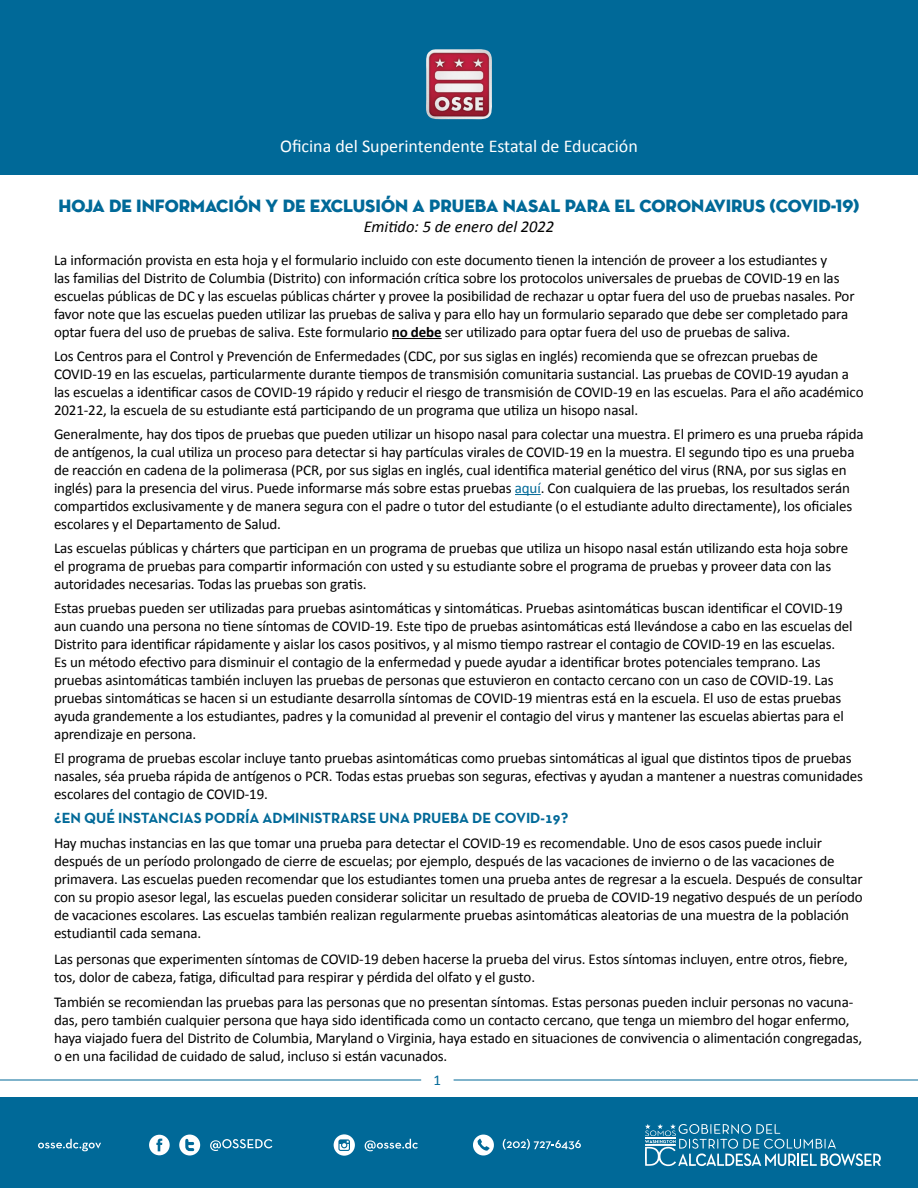
<style>
.page{position:relative;width:918px;height:1188px;background:#fff}
.page>*{position:absolute;margin:0;border:0;box-sizing:border-box;transform-origin:0 0}
.t1{font:18px "Neutra Disp Titling";color:#006998}
.t2{font:18px "Calibri";color:#fff}
.t3{font:italic 16.5px "Calibri";color:#000}
.t4{font:15px/18px "Calibri";letter-spacing:-.01em;color:#000}
.t5{font:700 15px "Neutra Text TF";color:#006998}
.t6{font:15px "Calibri";color:#006998}
.s1{font-weight:700}
.s2{color:#006998}
</style>
<div class="page">
<div style="left:0;top:1098px;width:918px;height:90px;background:#006998"></div>
<hr style="left:0;top:1080px;width:421px;height:1px;background:#006998">
<hr style="left:454px;top:1080px;width:464px;height:1px;background:#006998">
<svg style="left:149px;top:1135px;width:21px;height:20px"></svg>
<svg style="left:179px;top:1135px;width:21px;height:21px"></svg>
<svg style="left:210px;top:1139px;width:62px;height:12px"></svg>
<svg style="left:38px;top:1139px;width:63px;height:12px"></svg>
<svg style="left:473px;top:1135px;width:21px;height:20px"></svg>
<svg style="left:503px;top:1139px;width:78px;height:11px"></svg>
<svg style="left:365px;top:1139px;width:53px;height:12px"></svg>
<svg style="left:334px;top:1134px;width:21px;height:22px"></svg>
<svg style="left:645px;top:1124px;width:236px;height:42px"></svg>
<div style="left:0;top:0;width:918px;height:175px;background:#006998"></div>
<img style="left:426px;top:49px;width:66px;height:71px">
<hr style="left:392px;top:338px;width:50px;height:1px;background:#000">
<svg style="left:515px;top:494px;width:26px;height:1px"></svg>
<p class="t2" style="left:280px;top:135px;width:359px">Oficina del Superintendente Estatal de Educación</p>
<p class="t1" style="left:58px;top:195px;width:803px">HOJA DE INFORMACIÓN Y DE EXCLUSIÓN A PRUEBA NASAL PARA EL CORONAVIRUS (COVID-19)</p>
<p class="t3" style="left:364px;top:215px;width:192px">Emitido: 5 de enero del 2022</p>
<p class="t4" style="left:54px;top:251px;width:802px">La información provista en esta hoja y el formulario incluido con este documento tienen la intención de proveer a los estudiantes y<br>las familias del Distrito de Columbia (Distrito) con información crítica sobre los protocolos universales de pruebas de COVID-19 en las escuelas públicas de DC y las escuelas públicas chárter y provee la posibilidad de rechazar u optar fuera del uso de pruebas nasales. Por favor note que las escuelas pueden utilizar las pruebas de saliva y para ello hay un formulario separado que debe ser completado para optar fuera del uso de pruebas de saliva. Este formulario <span class="s1">no debe</span> ser utilizado para optar fuera del uso de pruebas de saliva.</p>
<p class="t4" style="left:54px;top:347px;width:811px">Los Centros para el Control y Prevención de Enfermedades (CDC, por sus siglas en inglés) recomienda que se ofrezcan pruebas de COVID-19 en las escuelas, particularmente durante tiempos de transmisión comunitaria sustancial. Las pruebas de COVID-19 ayudan a las escuelas a identificar casos de COVID-19 rápido y reducir el riesgo de transmisión de COVID-19 en las escuelas. Para el año académico 2021-22, la escuela de su estudiante está participando de un programa que utiliza un hisopo nasal.</p>
<p class="t4" style="left:54px;top:425px;width:811px">Generalmente, hay dos tipos de pruebas que pueden utilizar un hisopo nasal para colectar una muestra. El primero es una prueba rápida de antígenos, la cual utiliza un proceso para detectar si hay partículas virales de COVID-19 en la muestra. El segundo tipo es una prueba de reacción en cadena de la polimerasa (PCR, por sus siglas en inglés, cual identifica material genético del virus (RNA, por sus siglas en inglés) para la presencia del virus. Puede informarse más sobre estas pruebas <span class="s2">aquí</span>. Con cualquiera de las pruebas, los resultados serán compartidos exclusivamente y de manera segura con el padre o tutor del estudiante (o el estudiante adulto directamente), los oficiales escolares y el Departamento de Salud.</p>
<p class="t4" style="left:54px;top:539px;width:796px">Las escuelas públicas y chárters que participan en un programa de pruebas que utiliza un hisopo nasal están utilizando esta hoja sobre el programa de pruebas para compartir información con usted y su estudiante sobre el programa de pruebas y proveer data con las autoridades necesarias. Todas las pruebas son gratis.</p>
<p class="t4" style="left:54px;top:599px;width:800px">Estas pruebas pueden ser utilizadas para pruebas asintomáticas y sintomáticas. Pruebas asintomáticas buscan identificar el COVID-19 aun cuando una persona no tiene síntomas de COVID-19. Este tipo de pruebas asintomáticas está llevándose a cabo en las escuelas del Distrito para identificar rápidamente y aislar los casos positivos, y al mismo tiempo rastrear el contagio de COVID-19 en las escuelas.<br>Es un método efectivo para disminuir el contagio de la enfermedad y puede ayudar a identificar brotes potenciales temprano. Las pruebas asintomáticas también incluyen las pruebas de personas que estuvieron en contacto cercano con un caso de COVID-19. Las pruebas sintomáticas se hacen si un estudiante desarrolla síntomas de COVID-19 mientras está en la escuela. El uso de estas pruebas ayuda grandemente a los estudiantes, padres y la comunidad al prevenir el contagio del virus y mantener las escuelas abiertas para el aprendizaje en persona.</p>
<p class="t4" style="left:54px;top:749px;width:811px">El programa de pruebas escolar incluye tanto pruebas asintomáticas como pruebas sintomáticas al igual que distintos tipos de pruebas nasales, séa prueba rápida de antígenos o PCR. Todas estas pruebas son seguras, efectivas y ayudan a mantener a nuestras comunidades escolares del contagio de COVID-19.</p>
<p class="t5" style="left:54px;top:808px;width:516px">¿EN QUÉ INSTANCIAS PODRÍA ADMINISTRARSE UNA PRUEBA DE COVID-19?</p>
<p class="t4" style="left:54px;top:834px;width:810px">Hay muchas instancias en las que tomar una prueba para detectar el COVID-19 es recomendable. Uno de esos casos puede incluir después de un período prolongado de cierre de escuelas; por ejemplo, después de las vacaciones de invierno o de las vacaciones de primavera. Las escuelas pueden recomendar que los estudiantes tomen una prueba antes de regresar a la escuela. Después de consultar con su propio asesor legal, las escuelas pueden considerar solicitar un resultado de prueba de COVID-19 negativo después de un período de vacaciones escolares. Las escuelas también realizan regularmente pruebas asintomáticas aleatorias de una muestra de la población estudiantil cada semana.</p>
<p class="t4" style="left:54px;top:950px;width:795px">Las personas que experimenten síntomas de COVID-19 deben hacerse la prueba del virus. Estos síntomas incluyen, entre otros, fiebre, tos, dolor de cabeza, fatiga, dificultad para respirar y pérdida del olfato y el gusto.</p>
<p class="t4" style="left:54px;top:993px;width:810px">También se recomiendan las pruebas para las personas que no presentan síntomas. Estas personas pueden incluir personas no vacuna&shy;das, pero también cualquier persona que haya sido identificada como un contacto cercano, que tenga un miembro del hogar enfermo, haya viajado fuera del Distrito de Columbia, Maryland o Virginia, haya estado en situaciones de convivencia o alimentación congregadas, o en una facilidad de cuidado de salud, incluso si están vacunados.</p>
<p class="t6" style="left:434px;top:1071px;width:9px">1</p>
</div>
